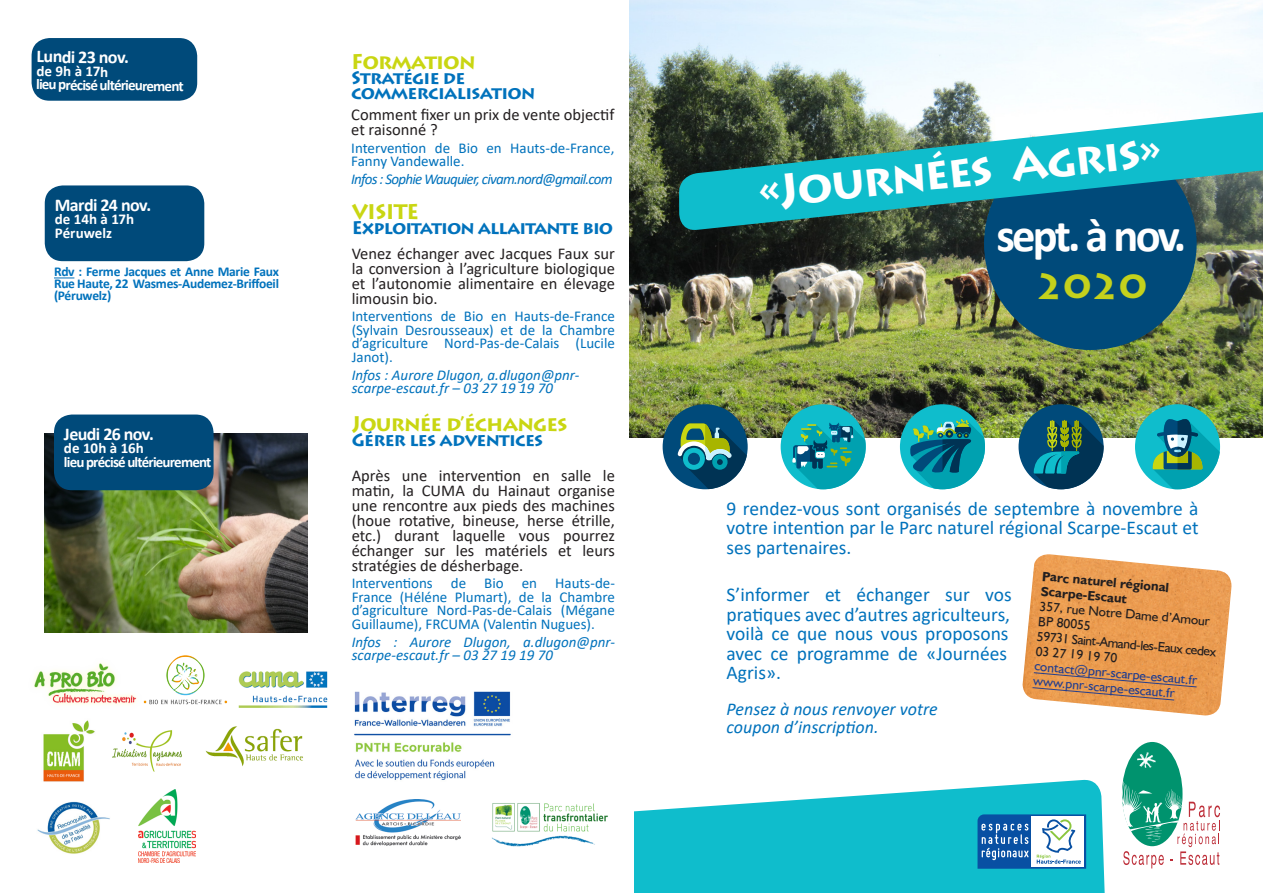
<style>
.page{position:relative;width:1263px;height:893px;background:#fff}
.page>*{position:absolute;margin:0;border:0;box-sizing:border-box;transform-origin:0 0}
.t1{font:700 46.5px "Calibri";letter-spacing:-.06em;color:#fff}
.t2{font:700 45px "Lithos Pro";color:#fff}
.t3{font:700 36px "Lithos Pro";color:#c4d11c}
.t4{font:700 21px "Lithos Pro";letter-spacing:-.04em;color:#c9d612}
.t5{font:19.5px/19.5px "Calibri";color:#0072bc;text-align:justify}
.t6{font:700 18px/15px "Lithos Pro";letter-spacing:-.04em;color:#0072bc}
.t7{font:italic 18px "Calibri";color:#0072bc}
.t8{font:700 18px "Calibri";letter-spacing:-.035em;color:#fff}
.t9{font:16.5px/15px "Calibri";color:#231f20;text-align:justify}
.t10{font:15px/13.5px "Calibri";color:#0072bc;text-align:justify}
.t11{font:italic 15px/13.5px "Calibri";color:#0072bc}
.t12{font:700 15px "Calibri";letter-spacing:-.055em;color:#fff}
.t13{font:italic 15px "Calibri";letter-spacing:-.05em;color:#0072bc}
.t14{font:700 15px "Calibri";letter-spacing:.005em;color:#fff}
.t15{font:700 13.5px/12px "Calibri";letter-spacing:-.02em;color:#0072bc;text-align:justify}
.t16{font:13.5px "Humanist 521 BT";color:#231f20}
.t17{font:13.5px "Humanist 521 BT";color:#253f8e}
.t18{font:700 13.5px "Humanist 521 BT";color:#231f20}
</style>
<div class="page">
<img style="left:629px;top:0;width:634px;height:437px">
<svg style="left:634px;top:779px;width:471px;height:114px;fill:#0fbdcc"></svg>
<div style="left:1122px;top:742px;width:60px;height:104px;background:#00936e;border-radius:50%"></div>
<svg style="left:1137px;top:752px;width:19px;height:16px"></svg>
<svg style="left:1122px;top:780px;width:98px;height:88px"></svg>
<div style="left:663px;top:404px;width:85px;height:85px;background:#004a7a;border-radius:50%"></div>
<svg style="left:677px;top:423px;width:70px;height:66px"></svg>
<div style="left:781px;top:404px;width:85px;height:85px;background:#0fbdcc;border-radius:50%"></div>
<svg style="left:792px;top:423px;width:74px;height:66px"></svg>
<div style="left:1135px;top:404px;width:85px;height:85px;background:#0fbdcc;border-radius:50%"></div>
<svg style="left:1152px;top:418px;width:68px;height:71px"></svg>
<div style="left:1018px;top:404px;width:85px;height:85px;background:#004a7a;border-radius:50%"></div>
<svg style="left:1033px;top:420px;width:70px;height:69px"></svg>
<div style="left:900px;top:404px;width:85px;height:85px;background:#0fbdcc;border-radius:50%"></div>
<svg style="left:910px;top:419px;width:75px;height:70px"></svg>
<div style="left:984px;top:137px;width:213px;height:213px;background:#004a7a;border-radius:50%"></div>
<svg style="left:679px;top:105px;width:584px;height:127px"></svg>
<div style="left:45px;top:185px;width:159px;height:76px;background:#004a7a;border-radius:18px"></div>
<svg style="left:54px;top:277px;width:20px;height:1px"></svg>
<img style="left:37px;top:801px;width:73px;height:53px">
<img style="left:355px;top:800px;width:105px;height:45px">
<img style="left:138px;top:790px;width:57px;height:72px">
<img style="left:205px;top:726px;width:98px;height:40px">
<img style="left:143px;top:655px;width:85px;height:50px">
<img style="left:112px;top:730px;width:70px;height:42px">
<img style="left:1022px;top:554px;width:210px;height:162px">
<svg style="left:1032px;top:672px;width:165px;height:29px;background:#dd9553"></svg>
<img style="left:43px;top:720px;width:52px;height:62px">
<svg style="left:977px;top:814px;width:109px;height:54px"></svg>
<img style="left:45px;top:434px;width:263px;height:199px">
<div style="left:32px;top:38px;width:165px;height:63px;background:#004a7a;border-radius:18px"></div>
<img style="left:354px;top:691px;width:157px;height:89px">
<img style="left:33px;top:663px;width:104px;height:42px">
<img style="left:492px;top:803px;width:116px;height:44px">
<div style="left:54px;top:415px;width:160px;height:75px;background:#004a7a;border-radius:18px"></div>
<img style="left:239px;top:671px;width:89px;height:36px">
<p class="t8" style="left:37px;top:43px;width:94px;rotate:1deg">Lundi 23 nov.</p>
<p class="t12" style="left:37px;top:60px;width:73px;rotate:1deg">de 9h à 17h</p>
<p class="t12" style="left:37px;top:73px;width:149px;rotate:1deg">lieu précisé ultérieurement</p>
<p class="t8" style="left:55px;top:192px;width:98px">Mardi 24 nov.</p>
<p class="t12" style="left:55px;top:209px;width:81px">de 14h à 17h</p>
<p class="t14" style="left:55px;top:222px;width:59px">Péruwelz</p>
<p class="t15" style="left:54px;top:266px;width:226px">Rdv : Ferme Jacques et Anne Marie Faux Rue Haute, 22 Wasmes-Audemez-Briffoeil (Péruwelz)</p>
<p class="t8" style="left:64px;top:421px;width:92px">Jeudi 26 nov.</p>
<p class="t12" style="left:64px;top:438px;width:81px">de 10h à 16h</p>
<p class="t12" style="left:64px;top:451px;width:149px">lieu précisé ultérieurement</p>
<p class="t4" style="left:351px;top:49px;width:126px">Formation</p>
<p class="t6" style="left:351px;top:70px;width:185px">Stratégie de commercialisation</p>
<p class="t9" style="left:351px;top:107px;width:265px">Comment fixer un prix de vente objectif et raisonné ?</p>
<p class="t10" style="left:351px;top:141px;width:265px">Intervention de Bio en Hauts-de-France,<br>Fanny Vandewalle.</p>
<p class="t13" style="left:351px;top:169px;width:263px">Infos : Sophie Wauquier, civam.nord@gmail.com</p>
<p class="t4" style="left:352px;top:200px;width:69px">VISITE</p>
<p class="t6" style="left:352px;top:221px;width:263px">Exploitation allaitante bio</p>
<p class="t9" style="left:352px;top:245px;width:265px">Venez échanger avec Jacques Faux sur la conversion à l’agriculture biologique et l’autonomie alimentaire en élevage limousin bio.</p>
<p class="t10" style="left:352px;top:309px;width:265px">Interventions de Bio en Hauts-de-France (Sylvain Desrousseaux) et de la Chambre d’agriculture Nord-Pas-de-Calais (Lucile Janot).</p>
<p class="t11" style="left:352px;top:367px;width:229px">Infos : Aurore Dlugon, a.dlugon@pnr&shy;scarpe-escaut.fr – 03 27 19 19 70</p>
<p class="t4" style="left:352px;top:412px;width:217px">Journée d’échanges</p>
<p class="t6" style="left:352px;top:433px;width:193px">Gérer les adventices</p>
<p class="t9" style="left:352px;top:467px;width:265px">Après une intervention en salle le matin, la CUMA du Hainaut organise une rencontre aux pieds des machines (houe rotative, bineuse, herse étrille, etc.) durant laquelle vous pourrez échanger sur les matériels et leurs stratégies de désherbage.</p>
<p class="t10" style="left:352px;top:576px;width:265px">Interventions de Bio en Hauts-de-France (Héléne Plumart), de la Chambre d’agriculture Nord-Pas-de-Calais (Mégane Guillaume), FRCUMA (Valentin Nugues).</p>
<p class="t11" style="left:352px;top:634px;width:265px">Infos : Aurore Dlugon, a.dlugon@pnr&shy;scarpe-escaut.fr – 03 27 19 19 70</p>
<p class="t2" style="left:755px;top:166px;width:408px;rotate:-6deg">«Journées Agris»</p>
<p class="t1" style="left:996px;top:203px;width:191px">sept. à nov.</p>
<p class="t3" style="left:1036px;top:265px;width:113px">2020</p>
<p class="t5" style="left:727px;top:498px;width:473px">9 rendez-vous sont organisés de septembre à novembre à votre intention par le Parc naturel régional Scarpe-Escaut et ses partenaires.</p>
<p class="t5" style="left:727px;top:584px;width:286px;text-align:left">S’informer et échanger sur vos pratiques avec d’autres agriculteurs, voilà ce que nous vous proposons avec ce programme de «Journées<br>Agris».</p>
<p class="t7" style="left:727px;top:697px;width:213px">Pensez à nous renvoyer votre</p>
<p class="t7" style="left:727px;top:715px;width:153px">coupon d’inscription.</p>
<p class="t18" style="left:1043px;top:568px;width:129px;rotate:5deg">Parc naturel régional</p>
<p class="t18" style="left:1042px;top:583px;width:88px;rotate:5deg">Scarpe-Escaut</p>
<p class="t16" style="left:1040px;top:598px;width:173px;rotate:5deg">357, rue Notre Dame d’Amour</p>
<p class="t16" style="left:1039px;top:613px;width:54px;rotate:5deg">BP 80055</p>
<p class="t16" style="left:1038px;top:628px;width:181px;rotate:5deg">59731 Saint-Amand-les-Eaux cedex</p>
<p class="t16" style="left:1036px;top:643px;width:83px;rotate:5deg">03 27 19 19 70</p>
<p class="t17" style="left:1035px;top:658px;width:165px;rotate:5deg">contact@pnr-scarpe-escaut.fr</p>
<p class="t17" style="left:1034px;top:672px;width:144px;rotate:5deg">www.pnr-scarpe-escaut.fr</p>
</div>
